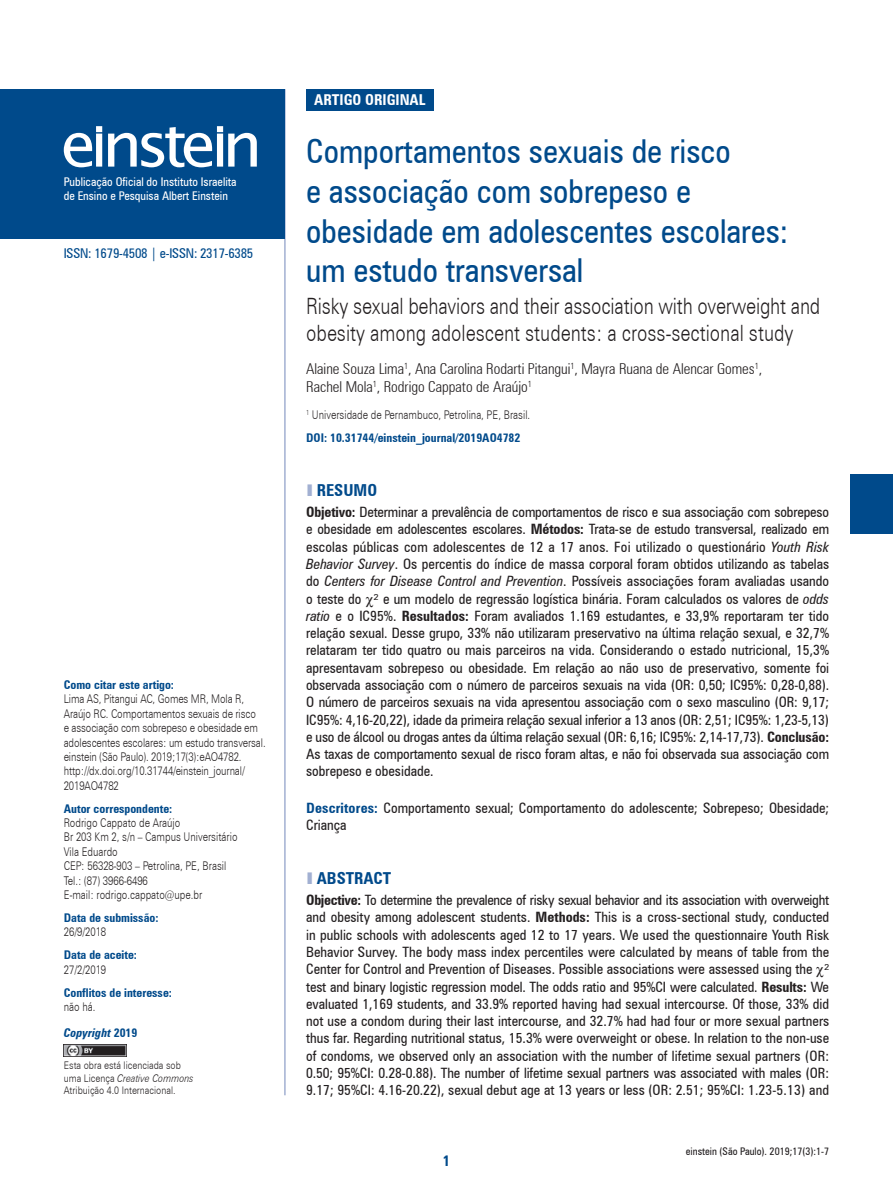
<style>
.page{position:relative;width:893px;height:1191px;background:#fff}
.page>*{position:absolute;margin:0;border:0;box-sizing:border-box;transform-origin:0 0}
.t1{font:condensed 33px/39.6px "Zurich BT";color:#004a8b}
.t2{font:300 22.5px/27px "Zurich BT";letter-spacing:-.01em;color:#231f20;scale:.8 1}
.t3{font:700 condensed 16.5px "Zurich BT";color:#004a8b}
.t4{font:300 condensed 15px/18px "Zurich BT";color:#231f20}
.t5{font:700 condensed 15px "Zurich BT";color:#fff}
.t6{font:700 condensed 15px "Zurich BT";color:#004a8b}
.t7{font:condensed 14.25px/17.2px "Zurich BT";color:#231f20;text-align:justify}
.t8{font:condensed 13.5px "Zurich BT";letter-spacing:-.02em;color:#004a8b}
.t9{font:300 12px/14.4px "Zurich BT";letter-spacing:-.01em;color:#231f20;scale:.8 1}
.t10{font:700 condensed 12px "Zurich BT";color:#004a8b}
.t11{font:condensed 12px/14.4px "Zurich BT";color:#fff}
.t12{font:italic 700 condensed 12px "Zurich BT";color:#004a8b}
.t13{font:300 10.5px/12.6px "Zurich BT";color:#231f20;scale:.85 1}
.t14{font:condensed 10.5px "Zurich BT";color:#231f20}
.s1{font-style:normal}
.s2{font-style:italic}
.s3{font-weight:700;font-stretch:condensed;color:#004a8b}
.s4{color:#a2b0d2}
.s5{font-weight:700}
.s6{font-stretch:normal}
.s7{font-weight:700;color:#004a8b}
</style>
<div class="page">
<img style="left:64px;top:1044px;width:63px;height:12px">
<div style="left:306px;top:89px;width:128px;height:21px;background:#004a8b"></div>
<hr style="left:284px;top:89px;width:2px;height:1006px;background:#a2b0d2">
<div style="left:0;top:89px;width:284px;height:149px;background:#004a8b"></div>
<div style="left:850px;top:474px;width:43px;height:60px;background:#004a8b"></div>
<svg style="left:108px;top:126px;width:149px;height:41px"></svg>
<svg style="left:64px;top:126px;width:38px;height:41px"></svg>
<p class="t11" style="left:64px;top:174px;width:174px">Publicação Oficial do Instituto Israelita de Ensino e Pesquisa Albert Einstein</p>
<p class="t8" style="left:64px;top:245px;width:191px">ISSN: 1679-4508 | e-ISSN: 2317-6385</p>
<p class="t10" style="left:64px;top:677px;width:112px">Como citar este artigo:</p>
<p class="t9" style="left:64px;top:692px;width:254px">Lima AS, Pitangui AC, Gomes MR, Mola R, Araújo RC. Comportamentos sexuais de risco<br>e associação com sobrepeso e obesidade em adolescentes escolares: um estudo transversal. einstein (São Paulo). 2019;17(3):eAO4782. http://dx.doi.org/10.31744/einstein_journal/ 2019AO4782</p>
<p class="t10" style="left:64px;top:801px;width:110px">Autor correspondente:</p>
<p class="t9" style="left:64px;top:815px;width:219px">Rodrigo Cappato de Araújo<br>Br 203 Km 2, s/n – Campus Universitário<br>Vila Eduardo<br>CEP: 56328-903 – Petrolina, PE, Brasil<br>Tel.: (87) 3966-6496<br>E-mail: rodrigo.cappato@upe.br</p>
<p class="t10" style="left:64px;top:910px;width:96px">Data de submissão:</p>
<p class="t9" style="left:64px;top:925px;width:55px">26/9/2018</p>
<p class="t10" style="left:64px;top:947px;width:75px">Data de aceite:</p>
<p class="t9" style="left:64px;top:962px;width:55px">27/2/2019</p>
<p class="t10" style="left:64px;top:985px;width:110px">Conflitos de interesse:</p>
<p class="t9" style="left:64px;top:999px;width:41px">não há.</p>
<p class="t12" style="left:64px;top:1025px;width:75px">Copyright <span class="s1">2019</span></p>
<p class="t13" style="left:64px;top:1058px;width:154px">Esta obra está licenciada sob uma Licença <span class="s2">Creative Commons<br></span>Atribuição 4.0 Internacional.</p>
<p class="t5" style="left:314px;top:91px;width:113px">ARTIGO ORIGINAL</p>
<h1 class="t1" style="left:306px;top:131px;width:483px">Comportamentos sexuais de risco<br>e associação com sobrepeso e obesidade em adolescentes escolares: um estudo transversal</h1>
<h2 class="t2" style="left:306px;top:292px;width:644px">Risky sexual behaviors and their association with overweight and obesity among adolescent students: a cross-sectional study</h2>
<p class="t4" style="left:306px;top:359px;width:458px">Alaine Souza Lima<sup>1</sup>, Ana Carolina Rodarti Pitangui<sup>1</sup>, Mayra Ruana de Alencar Gomes<sup>1</sup>,<br>Rachel Mola<sup>1</sup>, Rodrigo Cappato de Araújo<sup>1</sup></p>
<p class="t9" style="left:306px;top:403px;width:282px;line-height:23px"><sup>1</sup> Universidade de Pernambuco, Petrolina, PE, Brasil.<br><span class="s3">DOI: 10.31744/einstein_journal/2019AO4782</span></p>
<p class="t3" style="left:306px;top:480px;width:72px"><span class="s4">❚</span> RESUMO</p>
<p class="t7" style="left:306px;top:503px;width:524px"><span class="s5">Objetivo:</span> Determinar a prevalência de comportamentos de risco e sua associação com sobrepeso e obesidade em adolescentes escolares. <span class="s5">Métodos:</span> Trata-se de estudo transversal, realizado em escolas públicas com adolescentes de 12 a 17 anos. Foi utilizado o questionário <span class="s2">Youth Risk Behavior Survey</span>. Os percentis do índice de massa corporal foram obtidos utilizando as tabelas do <span class="s2">Centers for Disease Control and Prevention</span>. Possíveis associações foram avaliadas usando o teste do <span class="s6">²</span> e um modelo de regressão logística binária. Foram calculados os valores de <span class="s2">odds ratio</span> e o IC95%. <span class="s5">Resultados:</span> Foram avaliados 1.169 estudantes, e 33,9% reportaram ter tido relação sexual. Desse grupo, 33% não utilizaram preservativo na última relação sexual, e 32,7% relataram ter tido quatro ou mais parceiros na vida. Considerando o estado nutricional, 15,3% apresentavam sobrepeso ou obesidade. Em relação ao não uso de preservativo, somente foi observada associação com o número de parceiros sexuais na vida (OR: 0,50; IC95%: 0,28-0,88).<br>O número de parceiros sexuais na vida apresentou associação com o sexo masculino (OR: 9,17; IC95%: 4,16-20,22), idade da primeira relação sexual inferior a 13 anos (OR: 2,51; IC95%: 1,23-5,13) e uso de álcool ou drogas antes da última relação sexual (OR: 6,16; IC95%: 2,14-17,73). <span class="s5">Conclusão:<br></span>As taxas de comportamento sexual de risco foram altas, e não foi observada sua associação com sobrepeso e obesidade.</p>
<p class="t7" style="left:306px;top:799px;width:524px"><span class="s7">Descritores:</span> Comportamento sexual; Comportamento do adolescente; Sobrepeso; Obesidade;<br>Criança</p>
<p class="t3" style="left:306px;top:867px;width:86px"><span class="s4">❚</span> ABSTRACT</p>
<p class="t7" style="left:306px;top:891px;width:525px"><span class="s5">Objective:</span> To determine the prevalence of risky sexual behavior and its association with overweight and obesity among adolescent students. <span class="s5">Methods:</span> This is a cross-sectional study, conducted in public schools with adolescents aged 12 to 17 years. We used the questionnaire Youth Risk Behavior Survey. The body mass index percentiles were calculated by means of table from the Center for Control and Prevention of Diseases. Possible associations were assessed using the <span class="s6">² </span>test and binary logistic regression model. The odds ratio and 95%CI were calculated. <span class="s5">Results:</span> We evaluated 1,169 students, and 33.9% reported having had sexual intercourse. Of those, 33% did not use a condom during their last intercourse, and 32.7% had had four or more sexual partners thus far. Regarding nutritional status, 15.3% were overweight or obese. In relation to the non-use of condoms, we observed only an association with the number of lifetime sexual partners (OR:<br>0.50; 95%CI: 0.28-0.88). The number of lifetime sexual partners was associated with males (OR:<br>9.17; 95%CI: 4.16-20.22), sexual debut age at 13 years or less (OR: 2.51; 95%CI: 1.23-5.13) and</p>
<p class="t6" style="left:443px;top:1151px;width:9px">1</p>
<p class="t14" style="left:686px;top:1144px;width:145px">einstein (São Paulo). 2019;17(3):1-7</p>
</div>
